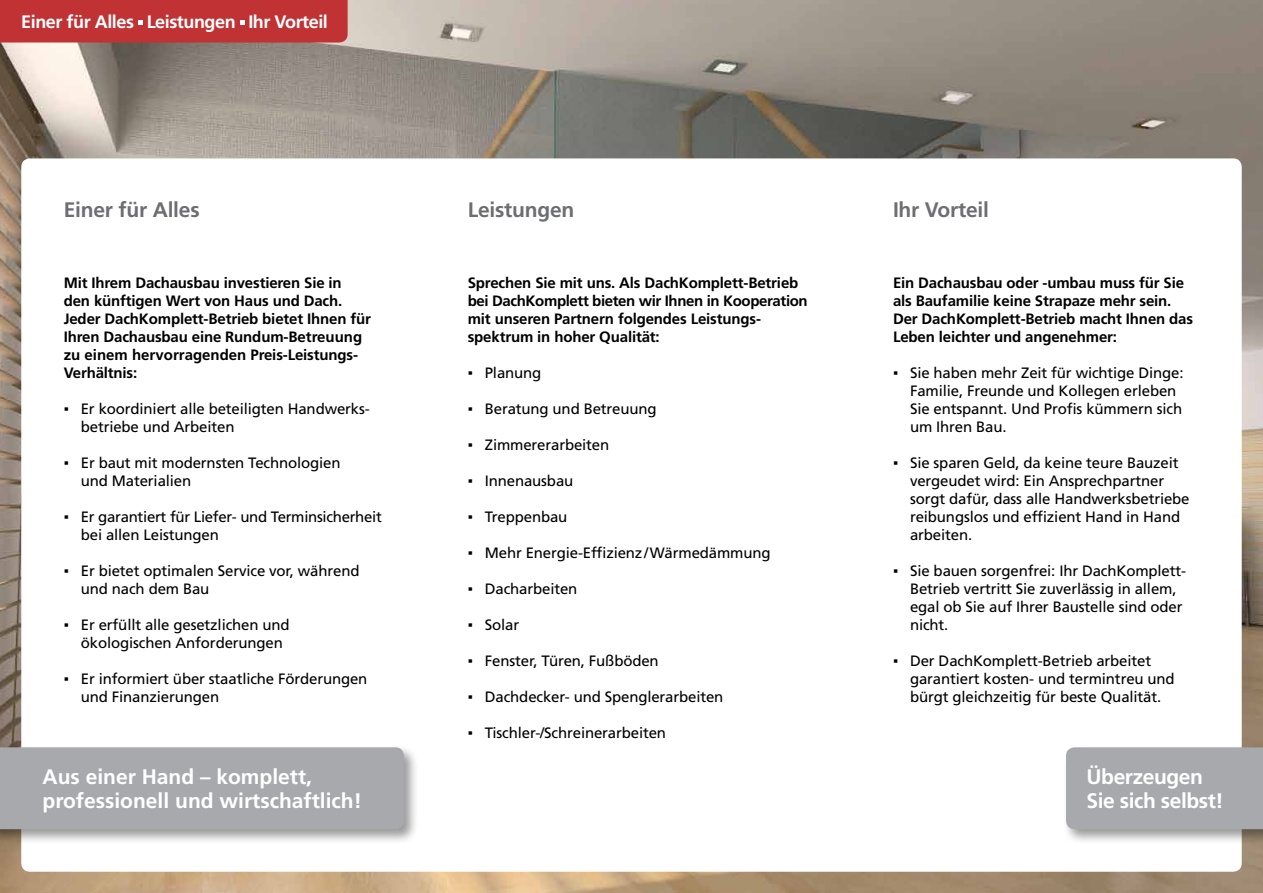
<style>
.page{position:relative;width:1263px;height:893px;background:#fff}
.page>*{position:absolute;margin:0;border:0;box-sizing:border-box;transform-origin:0 0}
.t1{font:700 21px/24px "Frutiger LT Std";color:#fff}
.t2{font:700 21px "Frutiger LT Std";letter-spacing:-.01em;color:#6d6e71}
.t3{font:700 21px/24px "Frutiger LT Std";letter-spacing:-.02em;color:#fff}
.t4{font:700 18px "Frutiger LT Std";letter-spacing:-.025em;color:#fff}
.t5{font:15px/18px "Frutiger LT Std";letter-spacing:-.01em;color:#000}
.t6{font:700 15px/18px "Frutiger LT Std";letter-spacing:-.01em;color:#000}
.s1{font-family:"Arial"}
</style>
<div class="page">
<img style="left:0;top:0;width:1263px;height:893px">
<div style="left:21px;top:158px;width:1221px;height:714px;background:#fff;border-radius:9px"></div>
<div style="left:0;top:0;width:348px;height:43px;background:#c13234"></div>
<div style="left:0;top:744px;width:419px;height:100px;background:#000;opacity:.4"></div>
<div style="left:0;top:747px;width:404px;height:82px;background:#a7a9ac"></div>
<div style="left:1063px;top:744px;width:200px;height:100px;background:#000;opacity:.4"></div>
<div style="left:1066px;top:747px;width:197px;height:82px;background:#a7a9ac"></div>
<p class="t4" style="left:21px;top:11px;width:308px">Einer für Alles Leistungen Ihr Vorteil</p>
<h1 class="t2" style="left:64px;top:197px;width:137px">Einer für Alles</h1>
<p class="t6" style="left:64px;top:274px;width:309px">Mit Ihrem Dachausbau investieren Sie in den künftigen Wert von Haus und Dach.<br>Jeder DachKomplett-Betrieb bietet Ihnen für Ihren Dachausbau eine Rundum-Betreuung zu einem hervorragenden Preis-Leistungs-Verhältnis:</p>
<p class="t5" style="left:81px;top:400px;width:290px;text-indent:-17px"><span class="s1">▪</span> Er koordiniert alle beteiligten Handwerks&shy;betriebe und Arbeiten</p>
<p class="t5" style="left:81px;top:454px;width:261px;text-indent:-17px"><span class="s1">▪</span> Er baut mit modernsten Technologien und Materialien</p>
<p class="t5" style="left:81px;top:508px;width:303px;text-indent:-17px"><span class="s1">▪</span> Er garantiert für Liefer- und Terminsicherheit bei allen Leistungen</p>
<p class="t5" style="left:81px;top:562px;width:280px;text-indent:-17px"><span class="s1">▪</span> Er bietet optimalen Service vor, während und nach dem Bau</p>
<p class="t5" style="left:81px;top:616px;width:210px;text-indent:-17px"><span class="s1">▪</span> Er erfüllt alle gesetzlichen und ökologischen Anforderungen</p>
<p class="t5" style="left:81px;top:670px;width:288px;text-indent:-17px"><span class="s1">▪</span> Er informiert über staatliche Förderungen und Finanzierungen</p>
<h1 class="t1" style="left:43px;top:765px;width:321px">Aus einer Hand – komplett, professionell und wirtschaftlich!</h1>
<h1 class="t2" style="left:468px;top:197px;width:108px">Leistungen</h1>
<p class="t6" style="left:468px;top:274px;width:341px">Sprechen Sie mit uns. Als DachKomplett-Betrieb bei DachKomplett bieten wir Ihnen in Kooperation mit unseren Partnern folgendes Leistungs&shy;spektrum in hoher Qualität:</p>
<p class="t5" style="left:468px;top:364px;width:75px"><span class="s1">▪</span> Planung</p>
<p class="t5" style="left:468px;top:400px;width:190px"><span class="s1">▪</span> Beratung und Betreuung</p>
<p class="t5" style="left:468px;top:436px;width:143px"><span class="s1">▪</span> Zimmererarbeiten</p>
<p class="t5" style="left:468px;top:472px;width:107px"><span class="s1">▪</span> Innenausbau</p>
<p class="t5" style="left:468px;top:508px;width:101px"><span class="s1">▪</span> Treppenbau</p>
<p class="t5" style="left:468px;top:544px;width:304px"><span class="s1">▪</span> Mehr Energie-Effizienz/Wärmedämmung</p>
<p class="t5" style="left:468px;top:580px;width:111px"><span class="s1">▪</span> Dacharbeiten</p>
<p class="t5" style="left:468px;top:616px;width:53px"><span class="s1">▪</span> Solar</p>
<p class="t5" style="left:468px;top:652px;width:192px"><span class="s1">▪</span> Fenster, Türen, Fußböden</p>
<p class="t5" style="left:468px;top:688px;width:257px"><span class="s1">▪</span> Dachdecker- und Spenglerarbeiten</p>
<p class="t5" style="left:468px;top:724px;width:200px"><span class="s1">▪</span> Tischler-/Schreinerarbeiten</p>
<h1 class="t2" style="left:893px;top:197px;width:97px">Ihr Vorteil</h1>
<p class="t6" style="left:893px;top:274px;width:302px">Ein Dachausbau oder -umbau muss für Sie als Baufamilie keine Strapaze mehr sein.<br>Der DachKomplett-Betrieb macht Ihnen das Leben leichter und angenehmer:</p>
<p class="t5" style="left:910px;top:364px;width:275px;text-indent:-17px"><span class="s1">▪</span> Sie haben mehr Zeit für wichtige Dinge:<br>Familie, Freunde und Kollegen erleben<br>Sie entspannt. Und Profis kümmern sich um Ihren Bau.</p>
<p class="t5" style="left:910px;top:454px;width:281px;text-indent:-17px"><span class="s1">▪</span> Sie sparen Geld, da keine teure Bauzeit vergeudet wird: Ein Ansprechpartner sorgt dafür, dass alle Handwerksbetriebe reibungslos und effizient Hand in Hand arbeiten.</p>
<p class="t5" style="left:910px;top:562px;width:278px;text-indent:-17px"><span class="s1">▪</span> Sie bauen sorgenfrei: Ihr DachKomplett-Betrieb vertritt Sie zuverlässig in allem, egal ob Sie auf Ihrer Baustelle sind oder nicht.</p>
<p class="t5" style="left:910px;top:652px;width:266px;text-indent:-17px"><span class="s1">▪</span> Der DachKomplett-Betrieb arbeitet garantiert kosten- und termintreu und bürgt gleichzeitig für beste Qualität.</p>
<h1 class="t3" style="left:1086px;top:765px;width:139px">Überzeugen<br>Sie sich selbst!</h1>
</div>
